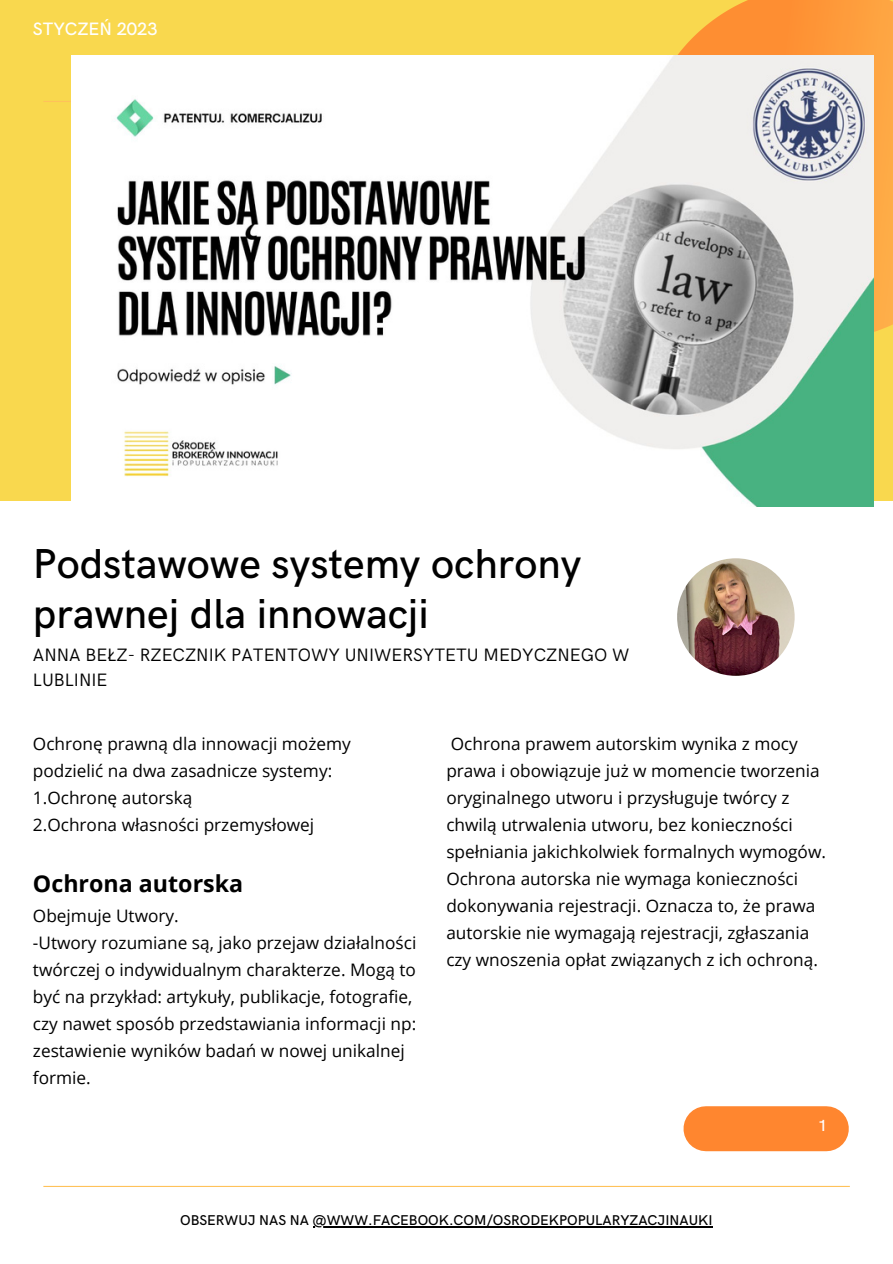
<style>
.page{position:relative;width:893px;height:1264px;background:#fff}
.page>*{position:absolute;margin:0;border:0;box-sizing:border-box;transform-origin:0 0}
.t1{font:500 42px/49.5px "HK Grotesk";color:#000}
.t2{font:700 23.25px "Open Sans";color:#000}
.t3{font:18px/24.8px "HK Grotesk";color:#000}
.t4{font:500 18px "HK Grotesk";color:#fff}
.t5{font:17.25px/27px "Open Sans";color:#000}
.t6{font:500 16.05px "HK Grotesk";color:#fff}
.t7{font:500 14.25px "HK Grotesk";color:#000}
</style>
<div class="page">
<div style="left:0;top:0;width:892px;height:500px;background:#f9d84e"></div>
<svg style="left:620px;top:0;width:272px;height:361px"></svg>
<hr style="left:43px;top:101px;width:806px;height:1px;background:#ffc25a">
<div style="left:705px;top:1106px;width:121px;height:45px;background:#ff862f"></div>
<hr style="left:43px;top:1185px;width:806px;height:1px;background:#ffc25a">
<img style="left:72px;top:56px;width:801px;height:451px">
<img style="left:677px;top:558px;width:117px;height:117px;border-radius:50%">
<hr style="left:312px;top:1225px;width:400px;height:2px;background:#000">
<p class="t4" style="left:33px;top:19px;width:126px">STYCZEŃ 2023</p>
<h1 class="t1" style="left:33px;top:541px;width:549px">Podstawowe systemy ochrony prawnej dla innowacji</h1>
<p class="t3" style="left:33px;top:643px;width:598px">ANNA BEŁZ- RZECZNIK PATENTOWY UNIWERSYTETU MEDYCZNEGO W<br>LUBLINIE</p>
<p class="t5" style="left:33px;top:730px;width:319px">Ochronę prawną dla innowacji możemy podzielić na dwa zasadnicze systemy:<br>1.Ochronę autorską<br>2.Ochrona własności przemysłowej</p>
<h2 class="t2" style="left:33px;top:867px;width:212px">Ochrona autorska</h2>
<p class="t5" style="left:33px;top:902px;width:385px">Obejmuje Utwory.<br>-Utwory rozumiane są, jako przejaw działalności twórczej o indywidualnym charakterze. Mogą to być na przykład: artykuły, publikacje, fotografie, czy nawet sposób przedstawiania informacji np: zestawienie wyników badań w nowej unikalnej formie.</p>
<p class="t5" style="left:446px;top:730px;width:381px">Ochrona prawem autorskim wynika z mocy prawa i obowiązuje już w momencie tworzenia oryginalnego utworu i przysługuje twórcy z chwilą utrwalenia utworu, bez konieczności spełniania jakichkolwiek formalnych wymogów.<br>Ochrona autorska nie wymaga konieczności dokonywania rejestracji. Oznacza to, że prawa autorskie nie wymagają rejestracji, zgłaszania czy wnoszenia opłat związanych z ich ochroną.</p>
<p class="t6" style="left:817px;top:1116px;width:11px">1</p>
<p class="t7" style="left:180px;top:1212px;width:534px">OBSERWUJ NAS NA @WWW.FACEBOOK.COM/OSRODEKPOPULARYZACJINAUKI</p>
</div>
